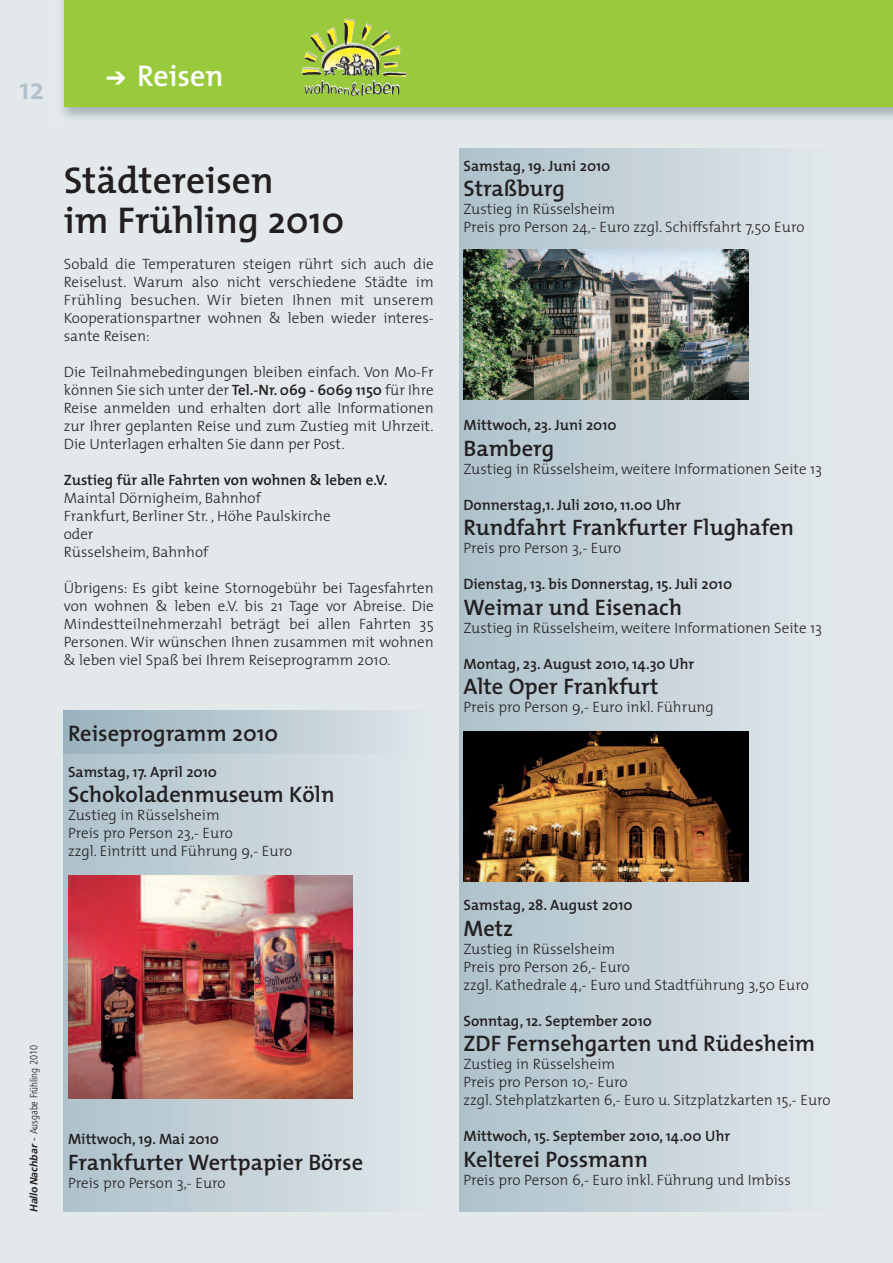
<style>
.page{position:relative;width:893px;height:1263px;background:#e3e8eb}
.page>*{position:absolute;margin:0;border:0;box-sizing:border-box;transform-origin:0 0}
.t1{font:600 37.5px/40.5px "T Mix";color:#231f20}
.t2{font:600 30px "T Mix";color:#fff}
.t3{font:600 30px "T Mix";color:#afc2cc}
.t4{font:600 22.5px "T Mix";color:#231f20}
.t5{font:300 15px/18px "T Mix";color:#231f20}
.t6{font:600 15px "T Mix";color:#231f20}
.t7{font:300 condensed 10.5px "Frutiger LT Std";color:#231f20}
.s1{font-weight:600}
.s2{font-weight:700;font-style:italic;font-stretch:normal}
.s3{font-stretch:normal}
</style>
<div class="page">
<img style="left:62px;top:0;width:831px;height:119px">
<div style="left:64px;top:0;width:829px;height:106px;background:#99ca3b"></div>
<img style="left:346px;top:18px;width:34px;height:58px">
<div style="left:64px;top:736px;width:370px;height:476px;background:linear-gradient(to right,#aec1cb,#e0e7ea)"></div>
<div style="left:64px;top:711px;width:370px;height:42px;background:linear-gradient(to right,#98b1bd,#dfe5e9)"></div>
<div style="left:459px;top:149px;width:370px;height:1063px;background:linear-gradient(to right,#adc1ca,#e0e6ea)"></div>
<img style="left:68px;top:876px;width:285px;height:223px">
<img style="left:463px;top:249px;width:285px;height:150px">
<img style="left:463px;top:731px;width:285px;height:150px">
<h2 class="t3" style="left:20px;top:79px;width:26px">12</h2>
<h2 class="t2" style="left:137px;top:66px;width:88px">Reisen</h2>
<h1 class="t1" style="left:64px;top:164px;width:282px">Städtereisen<br>im Frühling 2010</h1>
<p class="t5" style="left:64px;top:257px;width:371px;text-align:justify">Sobald die Temperaturen steigen rührt sich auch die Reiselust. Warum also nicht verschiedene Städte im Frühling besuchen. Wir bieten Ihnen mit unserem Kooperationspartner wohnen &amp; leben wieder interes&shy;sante Reisen:</p>
<p class="t5" style="left:64px;top:365px;width:371px;text-align:justify">Die Teilnahmebedingungen bleiben einfach. Von Mo-Fr können Sie sich unter der <span class="s1">Tel.-Nr. 069 - 6069 1150</span> für Ihre Reise anmelden und erhalten dort alle Informationen zur Ihrer geplanten Reise und zum Zustieg mit Uhrzeit.<br>Die Unterlagen erhalten Sie dann per Post.</p>
<p class="t6" style="left:64px;top:475px;width:325px">Zustieg für alle Fahrten von wohnen &amp; leben e.V.</p>
<p class="t5" style="left:64px;top:491px;width:268px">Maintal Dörnigheim, Bahnhof<br>Frankfurt, Berliner Str. , Höhe Paulskirche oder<br>Rüsselsheim, Bahnhof</p>
<p class="t5" style="left:64px;top:581px;width:371px;text-align:justify">Übrigens: Es gibt keine Stornogebühr bei Tagesfahrten von wohnen &amp; leben e.V. bis 21 Tage vor Abreise. Die Mindestteilnehmerzahl beträgt bei allen Fahrten 35<br>Personen. Wir wünschen Ihnen zusammen mit wohnen &amp; leben viel Spaß bei Ihrem Reiseprogramm 2010.</p>
<h3 class="t4" style="left:68px;top:725px;width:212px">Reiseprogramm 2010</h3>
<p class="t6" style="left:68px;top:766px;width:150px">Samstag, 17. April 2010</p>
<h3 class="t4" style="left:68px;top:787px;width:268px">Schokoladenmuseum Köln</h3>
<p class="t5" style="left:68px;top:808px;width:226px">Zustieg in Rüsselsheim<br>Preis pro Person 23,- Euro<br>zzgl. Eintritt und Führung 9,- Euro</p>
<p class="t7" style="left:30px;top:1212px;width:169px;rotate:-90deg"><span class="s2">HalloNachbar</span> <span class="s3">-</span> Ausgabe Frühling 2010</p>
<p class="t6" style="left:68px;top:1134px;width:153px">Mittwoch, 19. Mai 2010</p>
<h3 class="t4" style="left:68px;top:1154px;width:297px">Frankfurter Wertpapier Börse</h3>
<p class="t5" style="left:68px;top:1175px;width:159px">Preis pro Person 3,- Euro</p>
<p class="t6" style="left:463px;top:161px;width:148px">Samstag, 19. Juni 2010</p>
<h3 class="t4" style="left:463px;top:181px;width:103px">Straßburg</h3>
<p class="t5" style="left:463px;top:202px;width:343px">Zustieg in Rüsselsheim<br>Preis pro Person 24,- Euro zzgl. Schiffsfahrt 7,50 Euro</p>
<p class="t6" style="left:463px;top:420px;width:155px">Mittwoch, 23. Juni 2010</p>
<h3 class="t4" style="left:463px;top:440px;width:92px">Bamberg</h3>
<p class="t5" style="left:463px;top:461px;width:360px">Zustieg in Rüsselsheim, weitere Informationen Seite 13</p>
<p class="t6" style="left:463px;top:500px;width:219px">Donnerstag,1. Juli 2010, 11.00 Uhr</p>
<h3 class="t4" style="left:463px;top:520px;width:332px">Rundfahrt Frankfurter Flughafen</h3>
<p class="t5" style="left:463px;top:541px;width:159px">Preis pro Person 3,- Euro</p>
<p class="t6" style="left:463px;top:579px;width:270px">Dienstag, 13. bis Donnerstag, 15. Juli 2010</p>
<h3 class="t4" style="left:463px;top:599px;width:220px">Weimar und Eisenach</h3>
<p class="t5" style="left:463px;top:620px;width:360px">Zustieg in Rüsselsheim, weitere Informationen Seite 13</p>
<p class="t6" style="left:463px;top:659px;width:232px">Montag, 23. August 2010, 14.30 Uhr</p>
<h3 class="t4" style="left:463px;top:679px;width:197px">Alte Oper Frankfurt</h3>
<p class="t5" style="left:463px;top:700px;width:252px">Preis pro Person 9,- Euro inkl. Führung</p>
<p class="t6" style="left:463px;top:900px;width:171px">Samstag, 28. August 2010</p>
<h3 class="t4" style="left:463px;top:920px;width:51px">Metz</h3>
<p class="t5" style="left:463px;top:941px;width:347px">Zustieg in Rüsselsheim<br>Preis pro Person 26,- Euro<br>zzgl. Kathedrale 4,- Euro und Stadtführung 3,50 Euro</p>
<p class="t6" style="left:463px;top:1016px;width:190px">Sonntag, 12. September 2010</p>
<h3 class="t4" style="left:463px;top:1036px;width:353px">ZDF Fernsehgarten und Rüdesheim</h3>
<p class="t5" style="left:463px;top:1057px;width:369px">Zustieg in Rüsselsheim<br>Preis pro Person 10,- Euro<br>zzgl. Stehplatzkarten 6,- Euro u. Sitzplatzkarten 15,- Euro</p>
<p class="t6" style="left:463px;top:1131px;width:268px">Mittwoch, 15. September 2010, 14.00 Uhr</p>
<h3 class="t4" style="left:463px;top:1151px;width:186px">Kelterei Possmann</h3>
<p class="t5" style="left:463px;top:1172px;width:329px">Preis pro Person 6,- Euro inkl. Führung und Imbiss</p>
</div>
